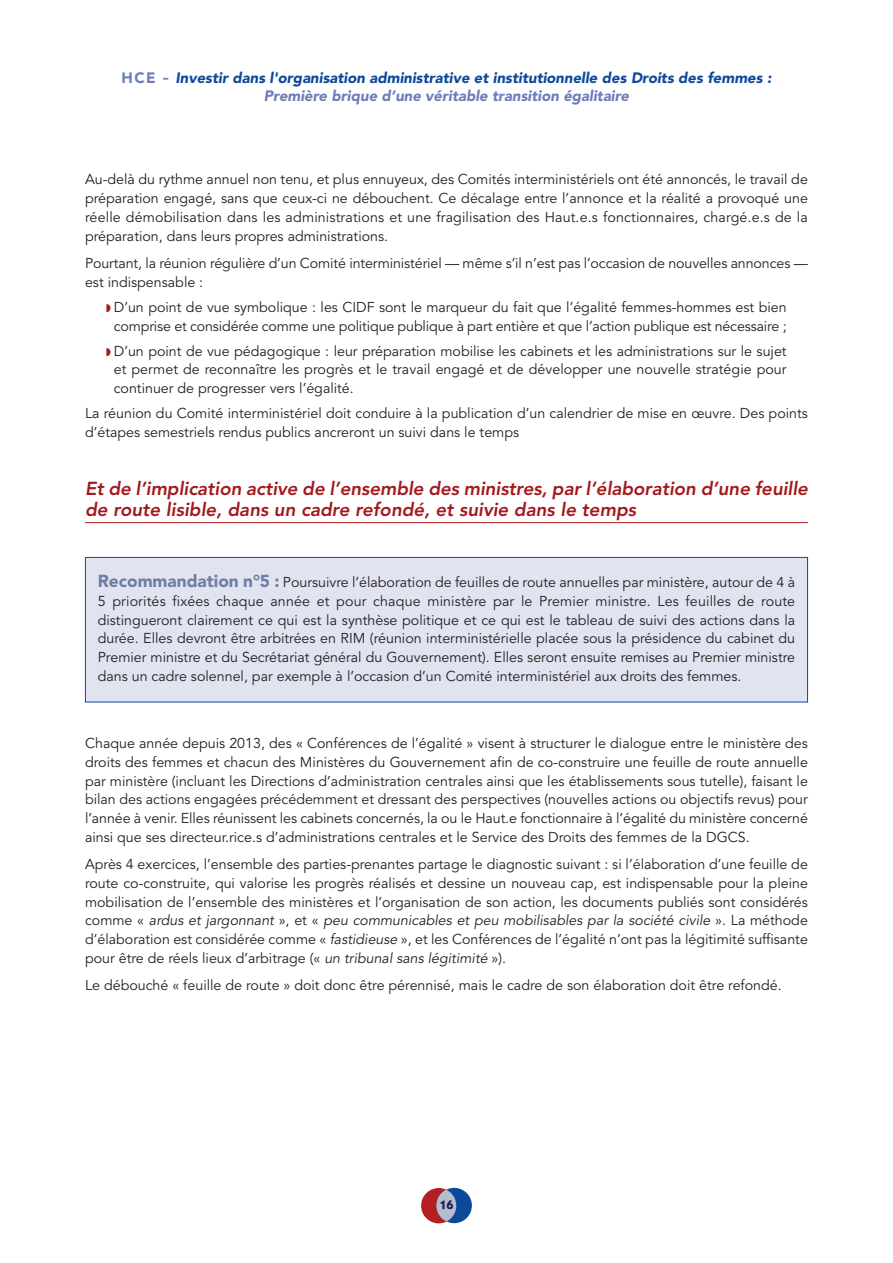
<style>
.page{position:relative;width:893px;height:1263px;background:#fff}
.page>*{position:absolute;margin:0;border:0;box-sizing:border-box;transform-origin:0 0}
.t1{font:italic 800 18.75px/21.8px "Avenir";letter-spacing:-.005em;color:#a3191d}
.t2{font:italic 900 15px/18px "Avenir";color:#0d499a;text-align:center}
.t3{font:14.25px/18.8px "Avenir";color:#231f20;text-align:justify}
.t4{font:700 12.75px "Kabel Md ITC";color:#211e53}
.s1{font-style:normal;color:#6f7ebb}
.s2{font-family:"Avenir Next";font-weight:800;font-style:normal;color:#6f7ebb}
.s3{color:#6d7dba}
.s4{font-weight:900;font-size:17.25px;color:#6f7ea3}
.s5{font-style:italic}
</style>
<div class="page">
<div style="left:421px;top:1188px;width:35px;height:35px;background:#b31f23;border-radius:50%"></div>
<div style="left:437px;top:1188px;width:35px;height:35px;background:#0d499a;border-radius:50%"></div>
<hr style="left:85px;top:522px;width:723px;height:1px;background:#b31f23">
<svg style="left:436px;top:1190px;width:20px;height:31px"></svg>
<div style="left:86px;top:558px;width:721px;height:144px;background:#e1e3f1"></div>
<div style="left:85px;top:557px;width:723px;height:145px;border:1px solid #0d499a"></div>
<p class="t2" style="left:121px;top:69px;width:651px"><span class="s1">HCE</span> <span class="s2">–</span> Investir dans l'organisation administrative et institutionnelle des Droits des femmes :<br><span class="s3">Première brique d’une véritable transition égalitaire</span></p>
<p class="t3" style="left:85px;top:170px;width:724px">Au-delà du rythme annuel non tenu, et plus ennuyeux, des Comités interministériels ont été annoncés, le travail de préparation engagé, sans que ceux-ci ne débouchent. Ce décalage entre l’annonce et la réalité a provoqué une réelle démobilisation dans les administrations et une fragilisation des Haut.e.s fonctionnaires, chargé.e.s de la préparation, dans leurs propres administrations.</p>
<p class="t3" style="left:85px;top:254px;width:724px">Pourtant, la réunion régulière d’un Comité interministériel — même s’il n’est pas l’occasion de nouvelles annonces — est indispensable :</p>
<p class="t3" style="left:114px;top:298px;width:674px">D’un point de vue symbolique : les CIDF sont le marqueur du fait que l’égalité femmes-hommes est bien comprise et considérée comme une politique publique à part entière et que l’action publique est nécessaire ;</p>
<p class="t3" style="left:114px;top:342px;width:674px">D’un point de vue pédagogique : leur préparation mobilise les cabinets et les administrations sur le sujet et permet de reconnaître les progrès et le travail engagé et de développer une nouvelle stratégie pour continuer de progresser vers l’égalité.</p>
<p class="t3" style="left:85px;top:404px;width:724px">La réunion du Comité interministériel doit conduire à la publication d’un calendrier de mise en œuvre. Des points d’étapes semestriels rendus publics ancreront un suivi dans le temps</p>
<h1 class="t1" style="left:85px;top:477px;width:724px">Et de l’implication active de l’ensemble des ministres, par l’élaboration d’une feuille de route lisible, dans un cadre refondé, et suivie dans le temps</h1>
<p class="t3" style="left:98px;top:573px;width:699px"><span class="s4">Recommandation n°5 :</span> Poursuivre l’élaboration de feuilles de route annuelles par ministère, autour de 4 à 5 priorités fixées chaque année et pour chaque ministère par le Premier ministre. Les feuilles de route distingueront clairement ce qui est la synthèse politique et ce qui est le tableau de suivi des actions dans la durée. Elles devront être arbitrées en RIM (réunion interministérielle placée sous la présidence du cabinet du Premier ministre et du Secrétariat général du Gouvernement). Elles seront ensuite remises au Premier ministre dans un cadre solennel, par exemple à l’occasion d’un Comité interministériel aux droits des femmes.</p>
<p class="t3" style="left:85px;top:734px;width:724px">Chaque année depuis 2013, des « Conférences de l’égalité » visent à structurer le dialogue entre le ministère des droits des femmes et chacun des Ministères du Gouvernement afin de co-construire une feuille de route annuelle par ministère (incluant les Directions d’administration centrales ainsi que les établissements sous tutelle), faisant le bilan des actions engagées précédemment et dressant des perspectives (nouvelles actions ou objectifs revus) pour l’année à venir. Elles réunissent les cabinets concernés, la ou le Haut.e fonctionnaire à l’égalité du ministère concerné ainsi que ses directeur.rice.s d’administrations centrales et le Service des Droits des femmes de la DGCS.</p>
<p class="t3" style="left:85px;top:855px;width:724px">Après 4 exercices, l’ensemble des parties-prenantes partage le diagnostic suivant : si l’élaboration d’une feuille de route co-construite, qui valorise les progrès réalisés et dessine un nouveau cap, est indispensable pour la pleine mobilisation de l’ensemble des ministères et l’organisation de son action, les documents publiés sont considérés comme « <span class="s5">ardus et jargonnant</span> », et « <span class="s5">peu communicables et peu mobilisables par la société civile</span> ». La méthode d’élaboration est considérée comme « <span class="s5">fastidieuse</span> », et les Conférences de l’égalité n’ont pas la légitimité suffisante pour être de réels lieux d’arbitrage (« <span class="s5">un tribunal sans légitimité</span> »).</p>
<p class="t3" style="left:85px;top:976px;width:698px">Le débouché « feuille de route » doit donc être pérennisé, mais le cadre de son élaboration doit être refondé.</p>
<p class="t4" style="left:439px;top:1197px;width:15px">16</p>
</div>
